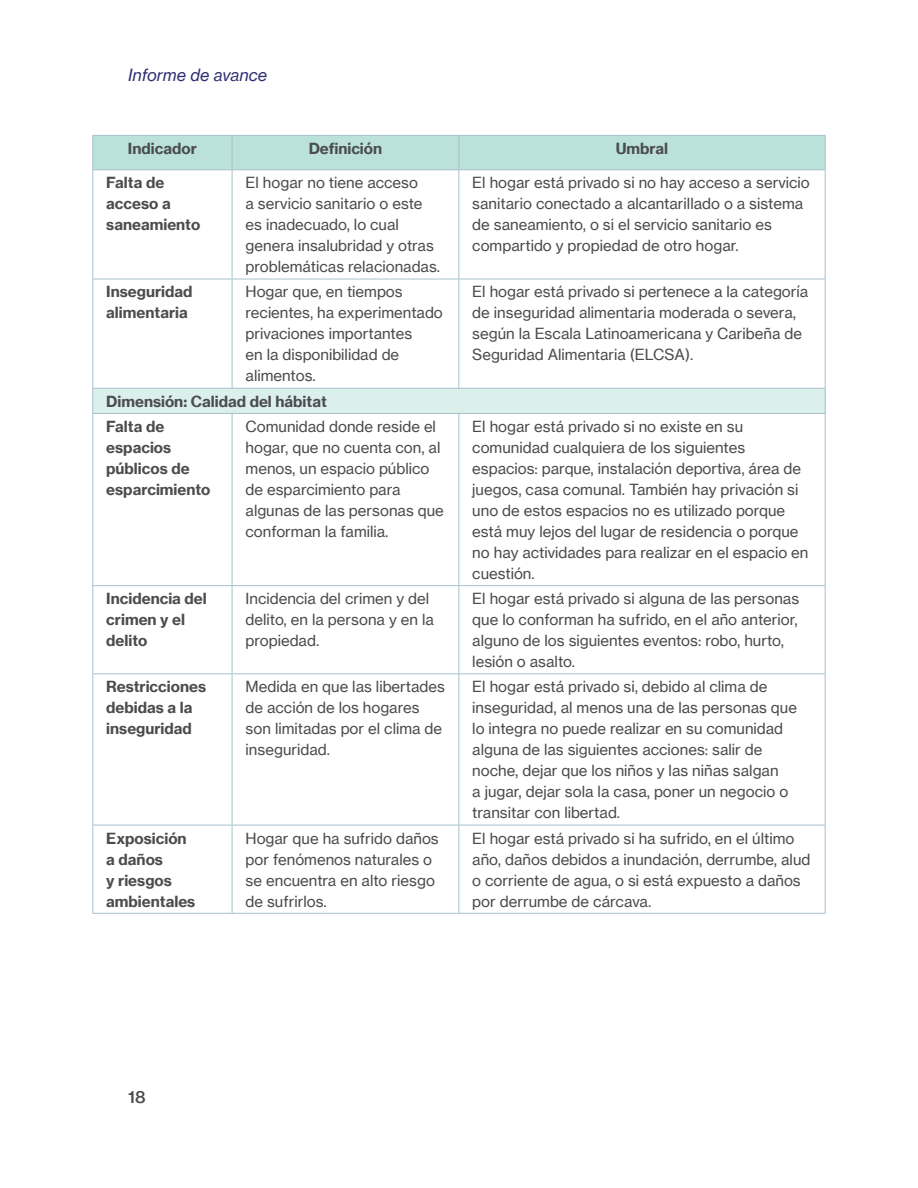
<style>
.page{position:relative;width:918px;height:1188px;background:#fff}
.page>*{position:absolute;margin:0;border:0;box-sizing:border-box;transform-origin:0 0}
.t1{font:italic 16.5px "N Haas Grotesk TX Pro";color:#312d72}
.t2{font:16.5px "N Haas Grotesk TX Pro 65 Md";color:#4b4c4d}
.t3{font:15px/21px "N Haas Grotesk TX Pro";color:#4b4c4d}
.t4{font:700 15px/21px "N Haas Grotesk TX Pro";color:#4b4c4d}
</style>
<div class="page">
<div style="left:93px;top:136px;width:732px;height:33px;background:#bbe2da"></div>
<div style="left:93px;top:388px;width:732px;height:25px;background:#dbefeb"></div>
<hr style="left:232px;top:136px;width:1px;height:33px;background:#a7c1ce">
<hr style="left:458px;top:136px;width:1px;height:33px;background:#a7c1ce">
<hr style="left:92px;top:170px;width:1px;height:109px;background:#a7c1ce">
<hr style="left:232px;top:170px;width:1px;height:109px;background:#a7c1ce">
<hr style="left:458px;top:170px;width:1px;height:109px;background:#a7c1ce">
<hr style="left:825px;top:170px;width:1px;height:109px;background:#a7c1ce">
<hr style="left:92px;top:279px;width:140px;height:1px;background:#a7c1ce">
<hr style="left:92px;top:279px;width:1px;height:109px;background:#a7c1ce">
<hr style="left:232px;top:279px;width:227px;height:1px;background:#a7c1ce">
<hr style="left:232px;top:279px;width:1px;height:109px;background:#a7c1ce">
<hr style="left:459px;top:279px;width:367px;height:1px;background:#a7c1ce">
<hr style="left:458px;top:279px;width:1px;height:109px;background:#a7c1ce">
<hr style="left:825px;top:279px;width:1px;height:109px;background:#a7c1ce">
<hr style="left:92px;top:388px;width:140px;height:1px;background:#a7c1ce">
<svg style="left:92px;top:389px;width:1px;height:24px"></svg>
<hr style="left:232px;top:388px;width:227px;height:1px;background:#a7c1ce">
<hr style="left:459px;top:388px;width:367px;height:1px;background:#a7c1ce">
<svg style="left:825px;top:389px;width:1px;height:24px"></svg>
<hr style="left:92px;top:413px;width:140px;height:1px;background:#a7c1ce">
<hr style="left:92px;top:414px;width:1px;height:171px;background:#a7c1ce">
<hr style="left:232px;top:413px;width:227px;height:1px;background:#a7c1ce">
<hr style="left:232px;top:414px;width:1px;height:171px;background:#a7c1ce">
<hr style="left:459px;top:413px;width:367px;height:1px;background:#a7c1ce">
<hr style="left:458px;top:414px;width:1px;height:171px;background:#a7c1ce">
<hr style="left:825px;top:414px;width:1px;height:171px;background:#a7c1ce">
<hr style="left:92px;top:585px;width:140px;height:1px;background:#a7c1ce">
<hr style="left:92px;top:586px;width:1px;height:87px;background:#a7c1ce">
<hr style="left:232px;top:585px;width:227px;height:1px;background:#a7c1ce">
<hr style="left:232px;top:586px;width:1px;height:87px;background:#a7c1ce">
<hr style="left:459px;top:585px;width:367px;height:1px;background:#a7c1ce">
<hr style="left:458px;top:586px;width:1px;height:87px;background:#a7c1ce">
<hr style="left:825px;top:586px;width:1px;height:87px;background:#a7c1ce">
<hr style="left:92px;top:673px;width:140px;height:1px;background:#a7c1ce">
<hr style="left:92px;top:674px;width:1px;height:151px;background:#a7c1ce">
<hr style="left:232px;top:673px;width:227px;height:1px;background:#a7c1ce">
<hr style="left:232px;top:674px;width:1px;height:151px;background:#a7c1ce">
<hr style="left:459px;top:673px;width:367px;height:1px;background:#a7c1ce">
<hr style="left:458px;top:674px;width:1px;height:151px;background:#a7c1ce">
<hr style="left:825px;top:674px;width:1px;height:151px;background:#a7c1ce">
<hr style="left:92px;top:825px;width:140px;height:1px;background:#a7c1ce">
<hr style="left:92px;top:825px;width:1px;height:88px;background:#a7c1ce">
<hr style="left:232px;top:825px;width:227px;height:1px;background:#a7c1ce">
<hr style="left:232px;top:825px;width:1px;height:88px;background:#a7c1ce">
<hr style="left:459px;top:825px;width:367px;height:1px;background:#a7c1ce">
<hr style="left:458px;top:825px;width:1px;height:88px;background:#a7c1ce">
<hr style="left:825px;top:825px;width:1px;height:88px;background:#a7c1ce">
<hr style="left:92px;top:913px;width:140px;height:1px;background:#a7c1ce">
<hr style="left:232px;top:913px;width:227px;height:1px;background:#a7c1ce">
<hr style="left:459px;top:913px;width:367px;height:1px;background:#a7c1ce">
<hr style="left:92px;top:135px;width:140px;height:1px;background:#a7c1ce">
<hr style="left:92px;top:136px;width:1px;height:33px;background:#a7c1ce">
<hr style="left:232px;top:135px;width:227px;height:1px;background:#a7c1ce">
<hr style="left:459px;top:135px;width:367px;height:1px;background:#a7c1ce">
<hr style="left:825px;top:136px;width:1px;height:33px;background:#a7c1ce">
<hr style="left:92px;top:169px;width:140px;height:1px;background:#a7c1ce">
<hr style="left:232px;top:169px;width:227px;height:1px;background:#a7c1ce">
<hr style="left:459px;top:169px;width:367px;height:1px;background:#a7c1ce">
<p class="t1" style="left:128px;top:65px;width:141px">Informe de avance</p>
<p class="t4" style="left:128px;top:138px;width:70px">Indicador</p>
<p class="t4" style="left:309px;top:138px;width:75px">Definición</p>
<p class="t4" style="left:616px;top:138px;width:54px">Umbral</p>
<p class="t4" style="left:106px;top:172px;width:95px">Falta de acceso a saneamiento</p>
<p class="t3" style="left:246px;top:172px;width:196px">El hogar no tiene acceso<br>a servicio sanitario o este es inadecuado, lo cual genera insalubridad y otras problemáticas relacionadas.</p>
<p class="t3" style="left:472px;top:172px;width:339px">El hogar está privado si no hay acceso a servicio sanitario conectado a alcantarillado o a sistema de saneamiento, o si el servicio sanitario es compartido y propiedad de otro hogar.</p>
<p class="t4" style="left:106px;top:281px;width:88px">Inseguridad alimentaria</p>
<p class="t3" style="left:246px;top:281px;width:199px">Hogar que, en tiempos recientes, ha experimentado privaciones importantes<br>en la disponibilidad de alimentos.</p>
<p class="t3" style="left:472px;top:281px;width:337px">El hogar está privado si pertenece a la categoría de inseguridad alimentaria moderada o severa, según la Escala Latinoamericana y Caribeña de Seguridad Alimentaria (ELCSA).</p>
<p class="t4" style="left:106px;top:389px;width:222px;line-height:25.2px">Dimensión: Calidad del hábitat<br>Falta de</p>
<p class="t4" style="left:106px;top:437px;width:106px">espacios públicos de esparcimiento</p>
<p class="t3" style="left:246px;top:416px;width:200px">Comunidad donde reside el hogar, que no cuenta con, al menos, un espacio público de esparcimiento para algunas de las personas que conforman la familia.</p>
<p class="t3" style="left:472px;top:416px;width:338px">El hogar está privado si no existe en su comunidad cualquiera de los siguientes espacios: parque, instalación deportiva, área de juegos, casa comunal. También hay privación si uno de estos espacios no es utilizado porque está muy lejos del lugar de residencia o porque no hay actividades para realizar en el espacio en cuestión.</p>
<p class="t4" style="left:106px;top:588px;width:102px">Incidencia del crimen y el delito</p>
<p class="t3" style="left:246px;top:588px;width:190px">Incidencia del crimen y del delito, en la persona y en la propiedad.</p>
<p class="t3" style="left:472px;top:588px;width:328px">El hogar está privado si alguna de las personas que lo conforman ha sufrido, en el año anterior, alguno de los siguientes eventos: robo, hurto, lesión o asalto.</p>
<p class="t4" style="left:106px;top:676px;width:101px">Restricciones debidas a la inseguridad</p>
<p class="t3" style="left:246px;top:676px;width:201px">Medida en que las libertades de acción de los hogares son limitadas por el clima de inseguridad.</p>
<p class="t3" style="left:472px;top:676px;width:326px">El hogar está privado si, debido al clima de inseguridad, al menos una de las personas que lo integra no puede realizar en su comunidad alguna de las siguientes acciones: salir de noche, dejar que los niños y las niñas salgan<br>a jugar, dejar sola la casa, poner un negocio o transitar con libertad.</p>
<p class="t4" style="left:106px;top:828px;width:91px">Exposición a daños<br>y riesgos ambientales</p>
<p class="t3" style="left:246px;top:828px;width:195px">Hogar que ha sufrido daños por fenómenos naturales o se encuentra en alto riesgo de sufrirlos.</p>
<p class="t3" style="left:472px;top:828px;width:340px">El hogar está privado si ha sufrido, en el último año, daños debidos a inundación, derrumbe, alud o corriente de agua, o si está expuesto a daños por derrumbe de cárcava.</p>
<p class="t2" style="left:128px;top:1086px;width:19px">18</p>
</div>
